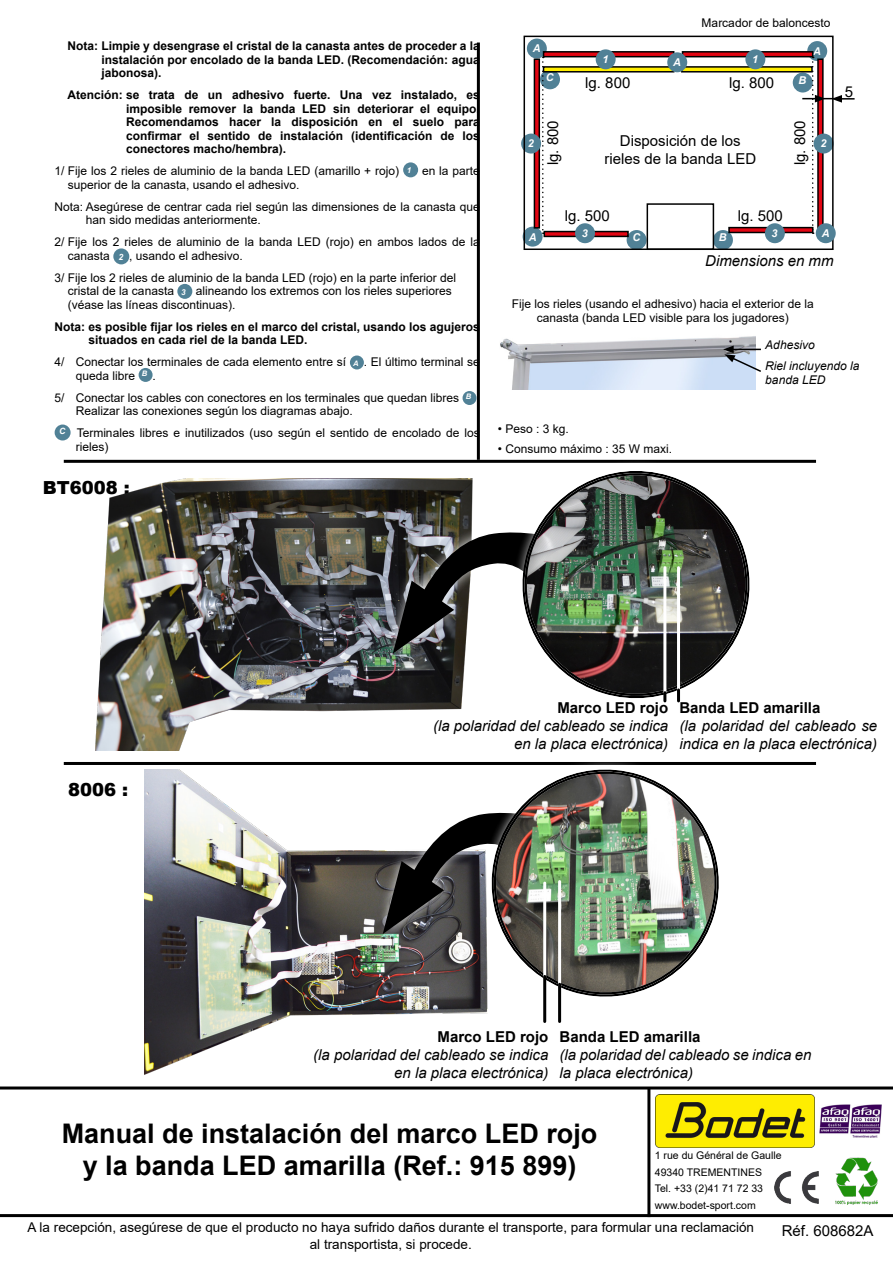
<style>
.page{position:relative;width:893px;height:1263px;background:#fff}
.page>*{position:absolute;margin:0;border:0;box-sizing:border-box;transform-origin:0 0}
.t1{font:700 27px/32.4px "Arial";color:#000;text-align:center}
.t2{font:900 18px "Arial";color:#000}
.t3{font:italic 15px/18px "Arial";color:#000;text-align:right}
.t4{font:15px "Arial";color:#000}
.t5{font:700 15px "Arial";color:#000}
.t6{font:13.5px/16.2px "Arial";color:#000;text-align:center}
.t7{font:12px/13.5px "Arial";color:#000}
.t8{font:700 12px/13.5px "Arial";color:#000;text-align:justify}
.t9{font:italic 12px/21px "Arial";color:#000}
.t10{font:italic 700 10.8px "Arial";color:#fff}
.t11{font:10.5px/16.5px "Arial";color:#000}
.s1{font-weight:700;font-style:italic;font-size:8.7px;color:#fff}
.s2{font-weight:700;font-style:italic;font-size:8.1px;color:#fff}
.s3{font-weight:700;font-style:italic;font-size:7.5px;color:#fff}
</style>
<div class="page">
<svg style="left:0;top:1086px;width:893px;height:131px"></svg>
<hr style="left:647px;top:1089px;width:3px;height:128px;background:#000">
<img style="left:656px;top:1094px;width:158px;height:53px">
<img style="left:775px;top:1172px;width:43px;height:32px">
<hr style="left:477px;top:43px;width:3px;height:417px;background:#000">
<hr style="left:64px;top:762px;width:752px;height:3px;background:#000">
<hr style="left:64px;top:460px;width:752px;height:3px;background:#000">
<img style="left:835px;top:1158px;width:42px;height:46px">
<img style="left:820px;top:1105px;width:61px;height:32px">
<img style="left:145px;top:769px;width:304px;height:306px">
<img style="left:339px;top:769px;width:110px;height:224px">
<svg style="left:383px;top:806px;width:66px;height:128px"></svg>
<svg style="left:449px;top:822px;width:10px;height:192px;background:#504f4f"></svg>
<img style="left:459px;top:762px;width:260px;height:261px">
<hr style="left:543px;top:883px;width:3px;height:94px;background:#fff">
<hr style="left:543px;top:976px;width:3px;height:45px;background:#000">
<hr style="left:558px;top:881px;width:3px;height:106px;background:#fff">
<hr style="left:558px;top:984px;width:3px;height:37px;background:#000">
<img style="left:96px;top:479px;width:253px;height:271px">
<img style="left:349px;top:478px;width:124px;height:233px">
<svg style="left:393px;top:526px;width:87px;height:128px;background:#4e4e4e"></svg>
<img style="left:490px;top:459px;width:302px;height:244px">
<hr style="left:663px;top:568px;width:3px;height:125px;background:#fff">
<hr style="left:677px;top:568px;width:3px;height:125px;background:#fff">
<svg style="left:663px;top:693px;width:3px;height:8px"></svg>
<svg style="left:677px;top:690px;width:3px;height:11px"></svg>
<div style="left:403px;top:162px;width:15px;height:15px;background:#518196;border-radius:50%"></div>
<div style="left:113px;top:248px;width:16px;height:16px;background:#518196;border-radius:50%"></div>
<div style="left:177px;top:284px;width:15px;height:15px;background:#518196;border-radius:50%"></div>
<div style="left:350px;top:355px;width:14px;height:14px;background:#518196;border-radius:50%"></div>
<div style="left:139px;top:368px;width:14px;height:14px;background:#518196;border-radius:50%"></div>
<div style="left:463px;top:391px;width:13px;height:14px;background:#518196;border-radius:50%"></div>
<div style="left:55px;top:424px;width:16px;height:16px;background:#518196;border-radius:50%"></div>
<div style="left:807px;top:41px;width:20px;height:20px;background:#518196;border-radius:50%"></div>
<div style="left:527px;top:39px;width:20px;height:19px;background:#518196;border-radius:50%"></div>
<div style="left:523px;top:227px;width:20px;height:20px;background:#518196;border-radius:50%"></div>
<div style="left:713px;top:230px;width:20px;height:20px;background:#518196;border-radius:50%"></div>
<div style="left:627px;top:230px;width:20px;height:20px;background:#518196;border-radius:50%"></div>
<div style="left:540px;top:69px;width:20px;height:20px;background:#518196;border-radius:50%"></div>
<div style="left:793px;top:73px;width:20px;height:20px;background:#518196;border-radius:50%"></div>
<div style="left:543px;top:67px;width:131px;height:5px;background:#ffed00"></div>
<div style="left:543px;top:66px;width:131px;height:7px;border:2px solid #000"></div>
<div style="left:682px;top:67px;width:130px;height:5px;background:#ffed00"></div>
<div style="left:681px;top:66px;width:132px;height:7px;border:2px solid #000"></div>
<div style="left:682px;top:51px;width:131px;height:6px;border:2px solid #000"></div>
<div style="left:543px;top:51px;width:131px;height:6px;border:2px solid #000"></div>
<div style="left:728px;top:227px;width:85px;height:6px;border:2px solid #000"></div>
<div style="left:543px;top:231px;width:86px;height:6px;border:2px solid #000"></div>
<div style="left:534px;top:58px;width:6px;height:171px;border:2px solid #000"></div>
<div style="left:596px;top:49px;width:20px;height:20px;background:#518196;border-radius:50%"></div>
<div style="left:745px;top:49px;width:20px;height:20px;background:#518196;border-radius:50%"></div>
<div style="left:521px;top:134px;width:20px;height:20px;background:#518196;border-radius:50%"></div>
<div style="left:575px;top:223px;width:20px;height:20px;background:#518196;border-radius:50%"></div>
<div style="left:765px;top:223px;width:20px;height:20px;background:#518196;border-radius:50%"></div>
<div style="left:524px;top:36px;width:310px;height:214px;border:2px solid #000"></div>
<div style="left:667px;top:52px;width:20px;height:20px;background:#518196;border-radius:50%"></div>
<div style="left:816px;top:223px;width:20px;height:20px;background:#518196;border-radius:50%"></div>
<div style="left:647px;top:203px;width:67px;height:47px;border:2px solid #000"></div>
<svg style="left:542px;top:57px;width:2px;height:177px"></svg>
<svg style="left:802px;top:57px;width:53px;height:177px"></svg>
<img style="left:500px;top:336px;width:256px;height:54px">
<svg style="left:723px;top:346px;width:38px;height:27px"></svg>
<p class="t8" style="left:101px;top:39px;width:380px;text-indent:-34px">Nota: Limpie y desengrase el cristal de la canasta antes de proceder a la instalación por encolado de la banda LED. (Recomendación: agua jabonosa).</p>
<p class="t8" style="left:126px;top:88px;width:355px;text-indent:-59px">Atención: se trata de un adhesivo fuerte. Una vez instalado, es imposible remover la banda LED sin deteriorar el equipo.<br>Recomendamos hacer la disposición en el suelo para confirmar el sentido de instalación (identificación de los conectores macho/hembra).</p>
<p class="t7" style="left:68px;top:164px;width:413px;text-indent:-13px">1/ Fije los 2 rieles de aluminio de la banda LED (amarillo + rojo) <sup>1</sup> en la parte superior de la canasta, usando el adhesivo.</p>
<p class="t7" style="left:86px;top:200px;width:395px;text-indent:-31px">Nota: Asegúrese de centrar cada riel según las dimensiones de la canasta que han sido medidas anteriormente.</p>
<p class="t7" style="left:68px;top:235px;width:413px;text-indent:-13px">2/ Fije los 2 rieles de aluminio de la banda LED (rojo) en ambos lados de la canasta <span class="s1">2</span> , usando el adhesivo.</p>
<p class="t7" style="left:68px;top:271px;width:390px;text-indent:-13px">3/ Fije los 2 rieles de aluminio de la banda LED (rojo) en la parte inferior del cristal de la canasta <span class="s2">3</span> alineando los extremos con los rieles superiores (véase las líneas discontinuas).</p>
<p class="t8" style="left:89px;top:320px;width:393px;text-indent:-34px">Nota: es posible fijar los rieles en el marco del cristal, usando los agujeros situados en cada riel de la banda LED.</p>
<p class="t7" style="left:76px;top:355px;width:405px;text-indent:-21px">4/ Conectar los terminales de cada elemento entre sí <span class="s3">A</span> . El último terminal se queda libre <sup>B</sup> .</p>
<p class="t7" style="left:76px;top:391px;width:405px;text-indent:-21px">5/ Conectar los cables con conectores en los terminales que quedan libres <sup>B</sup> .<br>Realizar las conexiones según los diagramas abajo.</p>
<p class="t7" style="left:76px;top:426px;width:405px;text-indent:-17px"><sup>C</sup> Terminales libres e inutilizados (uso según el sentido de encolado de los rieles)</p>
<h2 class="t2" style="left:43px;top:474px;width:89px">BT6008 :</h2>
<p class="t7" style="left:702px;top:16px;width:130px">Marcador de baloncesto</p>
<p class="t10" style="left:533px;top:41px;width:9px">A</p>
<p class="t10" style="left:813px;top:44px;width:9px">A</p>
<p class="t10" style="left:602px;top:52px;width:8px">1</p>
<p class="t10" style="left:752px;top:52px;width:8px">1</p>
<p class="t10" style="left:673px;top:55px;width:9px">A</p>
<p class="t10" style="left:546px;top:70px;width:9px">C</p>
<p class="t10" style="left:799px;top:73px;width:9px">B</p>
<p class="t4" style="left:585px;top:72px;width:47px">lg. 800</p>
<p class="t4" style="left:729px;top:72px;width:47px">lg. 800</p>
<p class="t4" style="left:542px;top:165px;width:47px;rotate:-90deg">lg. 800</p>
<p class="t4" style="left:789px;top:165px;width:47px;rotate:-90deg">lg. 800</p>
<p class="t4" style="left:620px;top:130px;width:122px">Disposición de los</p>
<p class="t10" style="left:528px;top:136px;width:8px">2</p>
<p class="t10" style="left:820px;top:136px;width:8px">2</p>
<p class="t4" style="left:604px;top:148px;width:153px">rieles de la banda LED</p>
<p class="t4" style="left:845px;top:81px;width:10px">5</p>
<p class="t4" style="left:565px;top:205px;width:47px">lg. 500</p>
<p class="t4" style="left:738px;top:205px;width:47px">lg. 500</p>
<p class="t10" style="left:582px;top:226px;width:8px">3</p>
<p class="t10" style="left:772px;top:226px;width:8px">3</p>
<p class="t10" style="left:529px;top:229px;width:9px">A</p>
<p class="t10" style="left:632px;top:230px;width:9px">C</p>
<p class="t10" style="left:719px;top:230px;width:9px">B</p>
<p class="t10" style="left:822px;top:226px;width:9px">A</p>
<p class="t3" style="left:705px;top:252px;width:130px">Dimensions en mm</p>
<p class="t7" style="left:512px;top:296px;width:304px;line-height:14.4px;text-align:center">Fije los rieles (usando el adhesivo) hacia el exterior de la canasta (banda LED visible para los jugadores)</p>
<p class="t9" style="left:765px;top:334px;width:96px">Adhesivo<br>Riel incluyendo la</p>
<p class="t9" style="left:765px;top:370px;width:62px">banda LED</p>
<p class="t7" style="left:498px;top:422px;width:72px">• Peso : 3 kg.</p>
<p class="t7" style="left:498px;top:442px;width:176px">• Consumo máximo : 35 W maxi.</p>
<h2 class="t2" style="left:68px;top:777px;width:62px">8006 :</h2>
<p class="t5" style="left:557px;top:697px;width:112px">Marco LED rojo</p>
<p class="t3" style="left:433px;top:717px;width:237px">(la polaridad del cableado se indica en la placa electrónica)</p>
<p class="t5" style="left:679px;top:697px;width:142px">Banda LED amarilla</p>
<p class="t3" style="left:679px;top:717px;width:199px;text-align:left">(la polaridad del cableado se indica en la placa electrónica)</p>
<p class="t5" style="left:438px;top:1026px;width:112px">Marco LED rojo</p>
<p class="t3" style="left:313px;top:1046px;width:237px">(la polaridad del cableado se indica en la placa electrónica)</p>
<p class="t5" style="left:560px;top:1026px;width:142px">Banda LED amarilla</p>
<p class="t3" style="left:560px;top:1046px;width:253px;text-align:left">(la polaridad del cableado se indica en la placa electrónica)</p>
<h1 class="t1" style="left:62px;top:1118px;width:537px">Manual de instalación del marco LED rojo y la banda LED amarilla (Ref.: 915 899)</h1>
<p class="t11" style="left:655px;top:1147px;width:128px">1 rue du Général de Gaulle<br>49340 TREMENTINES<br>Tel. +33 (2)41 71 72 33 www.bodet-sport.com</p>
<p class="t6" style="left:28px;top:1219px;width:728px">A la recepción, asegúrese de que el producto no haya sufrido daños durante el transporte, para formular una reclamación al transportista, si procede.</p>
<p class="t4" style="left:782px;top:1220px;width:93px">Réf. 608682A</p>
</div>
